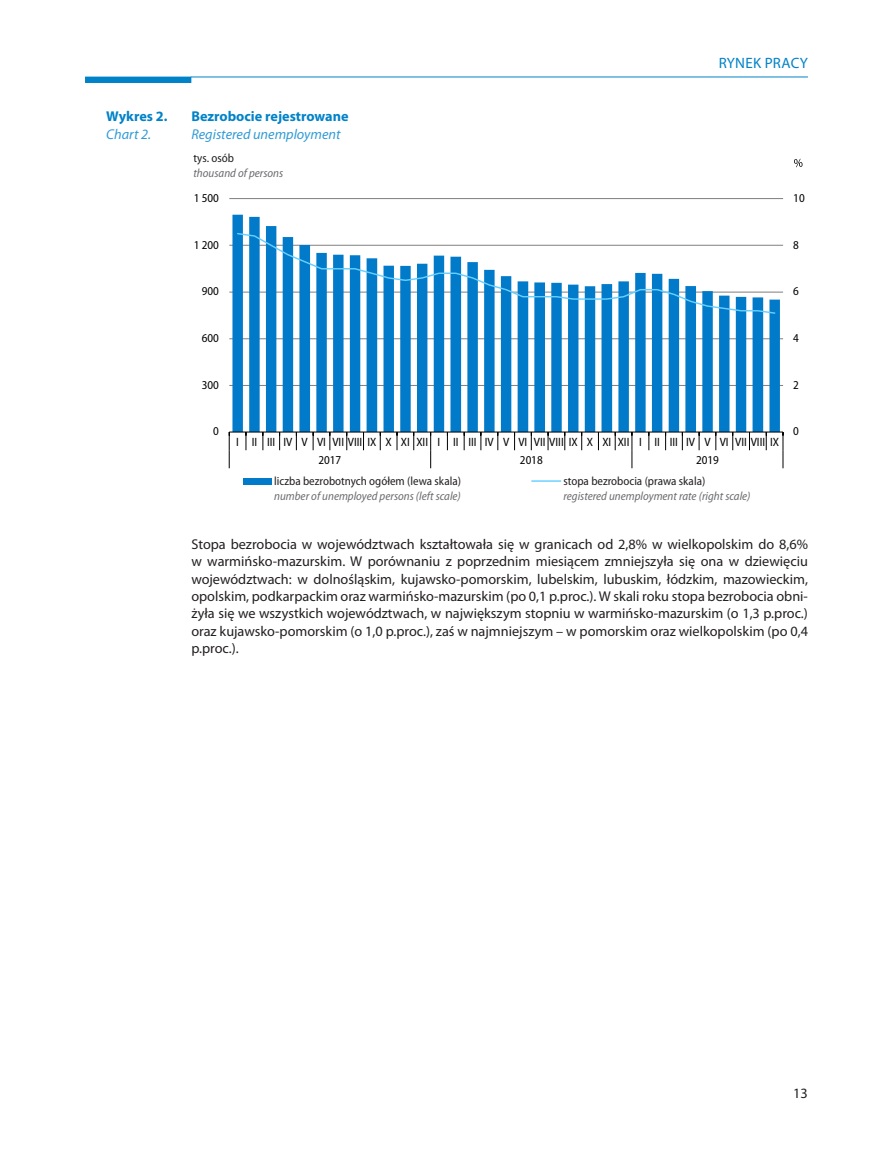
<style>
.page{position:relative;width:893px;height:1149px;background:#fff}
.page>*{position:absolute;margin:0;border:0;box-sizing:border-box;transform-origin:0 0}
.t1{font:15px "Myriad Pro";letter-spacing:.02em;color:#0082c8}
._1-tekst{font:14.25px/17.2px "Myriad Pro";color:#231f20;text-align:justify}
._3-pl_tytuł_tabl_wyk{font:700 14.25px "Myriad Pro";color:#0082c8}
._3-ang_tytuł_tabl_wy{font:italic 14.25px "Myriad Pro";color:#329bd5}
.t2{font:semi-condensed 12px/13.5px "Myriad Pro";letter-spacing:-.005em;color:#000}
._4-ang_tablica{font:italic semi-condensed 12px "Myriad Pro";color:#6c6d70}
._4-pl_tablica{font:semi-condensed 12px "Myriad Pro";color:#231f20}
.t3{font:italic semi-condensed 12px/13.5px "Myriad Pro";color:#808080}
.s1{font-style:normal;color:#000}
</style>
<div class="page">
<div style="left:85px;top:77px;width:106px;height:6px;background:#0082c8"></div>
<hr style="left:191px;top:77px;width:617px;height:1px;background:#0082c8">
<hr style="left:229px;top:385px;width:554px;height:1px;background:#7f7f7f">
<hr style="left:229px;top:338px;width:554px;height:1px;background:#7f7f7f">
<hr style="left:229px;top:292px;width:554px;height:1px;background:#7f7f7f">
<hr style="left:229px;top:245px;width:554px;height:1px;background:#7f7f7f">
<hr style="left:229px;top:198px;width:554px;height:1px;background:#7f7f7f">
<svg style="left:232px;top:215px;width:548px;height:216px;fill:#007ac9"></svg>
<hr style="left:229px;top:431px;width:554px;height:1px;background:#000">
<svg style="left:246px;top:432px;width:1px;height:18px"></svg>
<svg style="left:263px;top:432px;width:1px;height:18px"></svg>
<svg style="left:279px;top:432px;width:1px;height:18px"></svg>
<svg style="left:296px;top:432px;width:1px;height:18px"></svg>
<svg style="left:313px;top:432px;width:1px;height:18px"></svg>
<svg style="left:330px;top:432px;width:1px;height:18px"></svg>
<svg style="left:346px;top:432px;width:1px;height:18px"></svg>
<svg style="left:363px;top:432px;width:1px;height:18px"></svg>
<svg style="left:380px;top:432px;width:1px;height:18px"></svg>
<svg style="left:397px;top:432px;width:1px;height:18px"></svg>
<svg style="left:413px;top:432px;width:1px;height:18px"></svg>
<svg style="left:447px;top:432px;width:1px;height:18px"></svg>
<svg style="left:464px;top:432px;width:1px;height:18px"></svg>
<svg style="left:481px;top:432px;width:1px;height:18px"></svg>
<svg style="left:498px;top:432px;width:1px;height:18px"></svg>
<svg style="left:514px;top:432px;width:1px;height:18px"></svg>
<svg style="left:531px;top:432px;width:1px;height:18px"></svg>
<svg style="left:548px;top:432px;width:1px;height:18px"></svg>
<svg style="left:564px;top:432px;width:1px;height:18px"></svg>
<svg style="left:581px;top:432px;width:1px;height:18px"></svg>
<svg style="left:598px;top:432px;width:1px;height:18px"></svg>
<svg style="left:615px;top:432px;width:1px;height:18px"></svg>
<svg style="left:649px;top:432px;width:1px;height:18px"></svg>
<svg style="left:665px;top:432px;width:1px;height:18px"></svg>
<svg style="left:682px;top:432px;width:1px;height:18px"></svg>
<svg style="left:699px;top:432px;width:1px;height:18px"></svg>
<svg style="left:716px;top:432px;width:1px;height:18px"></svg>
<svg style="left:732px;top:432px;width:1px;height:18px"></svg>
<svg style="left:749px;top:432px;width:1px;height:18px"></svg>
<svg style="left:766px;top:432px;width:1px;height:18px"></svg>
<svg style="left:229px;top:432px;width:1px;height:36px"></svg>
<svg style="left:430px;top:432px;width:1px;height:36px"></svg>
<svg style="left:632px;top:432px;width:1px;height:36px"></svg>
<svg style="left:783px;top:432px;width:1px;height:36px"></svg>
<svg style="left:236px;top:232px;width:540px;height:82px"></svg>
<svg style="left:794px;top:159px;width:8px;height:8px"></svg>
<div style="left:243px;top:478px;width:29px;height:6px;background:#007ac9"></div>
<svg style="left:532px;top:480px;width:29px;height:1px"></svg>
<p class="_3-pl_tytuł_tabl_wyk" style="left:106px;top:108px;width:63px">Wykres 2.</p>
<p class="_3-pl_tytuł_tabl_wyk" style="left:191px;top:108px;width:159px">Bezrobocie rejestrowane</p>
<p class="_3-ang_tytuł_tabl_wy" style="left:106px;top:127px;width:46px">Chart 2.</p>
<p class="_3-ang_tytuł_tabl_wy" style="left:191px;top:127px;width:151px">Registered unemployment</p>
<p class="_4-pl_tablica" style="left:193px;top:152px;width:42px">tys. osób</p>
<p class="_4-ang_tablica" style="left:193px;top:167px;width:91px">thousand of persons</p>
<p class="t3" style="left:196px;top:156px;width:92px"><span class="s1">tys. osób<br></span>thousand of persons</p>
<p class="t2" style="left:194px;top:191px;width:27px">1 500</p>
<p class="t2" style="left:194px;top:238px;width:27px">1 200</p>
<p class="t2" style="left:202px;top:285px;width:19px">900</p>
<p class="t2" style="left:202px;top:331px;width:19px">600</p>
<p class="t2" style="left:202px;top:378px;width:19px">300</p>
<p class="t2" style="left:213px;top:425px;width:7px">0</p>
<p class="t1" style="left:719px;top:55px;width:91px">RYNEK PRACY</p>
<p class="t2" style="left:793px;top:191px;width:13px">10</p>
<p class="t2" style="left:793px;top:238px;width:7px">8</p>
<p class="t2" style="left:793px;top:285px;width:7px">6</p>
<p class="t2" style="left:793px;top:331px;width:7px">4</p>
<p class="t2" style="left:793px;top:378px;width:7px">2</p>
<p class="t2" style="left:793px;top:425px;width:7px">0</p>
<p class="t2" style="left:318px;top:433px;width:462px;line-height:18px;text-indent:-82px">I II III IV V VI VII VIII IX X XI XII I II III IV V VI VII VIII IX X XI XII I II III IV V VI VII VIII IX<br>2017</p>
<p class="t2" style="left:520px;top:453px;width:24px">2018</p>
<p class="t2" style="left:696px;top:453px;width:24px">2019</p>
<p class="t2" style="left:275px;top:473px;width:217px">liczba bezrobotnych ogółem (lewa skala)<br>the number of unemployed persons (left scale)</p>
<p class="t2" style="left:564px;top:473px;width:199px">stopa bezrobocia (prawa skala)<br>registered unemployment rate (right scale)</p>
<p class="_4-pl_tablica" style="left:274px;top:474px;width:188px">liczba bezrobotnych ogółem (lewa skala)</p>
<p class="_4-ang_tablica" style="left:274px;top:489px;width:188px">number of unemployed persons (left scale)</p>
<p class="_1-tekst" style="left:191px;top:536px;width:618px">Stopa bezrobocia w województwach kształtowała się w granicach od 2,8% w wielkopolskim do 8,6% w warmińsko-mazurskim. W porównaniu z poprzednim miesiącem zmniejszyła się ona w dziewięciu województwach: w dolnośląskim, kujawsko-pomorskim, lubelskim, lubuskim, łódzkim, mazowieckim, opolskim, podkarpackim oraz warmińsko-mazurskim (po 0,1 p.proc.). W skali roku stopa bezrobocia obni&shy;żyła się we wszystkich województwach, w największym stopniu w warmińsko-mazurskim (o 1,3 p.proc.) oraz kujawsko-pomorskim (o 1,0 p.proc.), zaś w najmniejszym – w pomorskim oraz wielkopolskim (po 0,4 p.proc.).</p>
<p class="_1-tekst" style="left:793px;top:1084px;width:16px">13</p>
</div>
